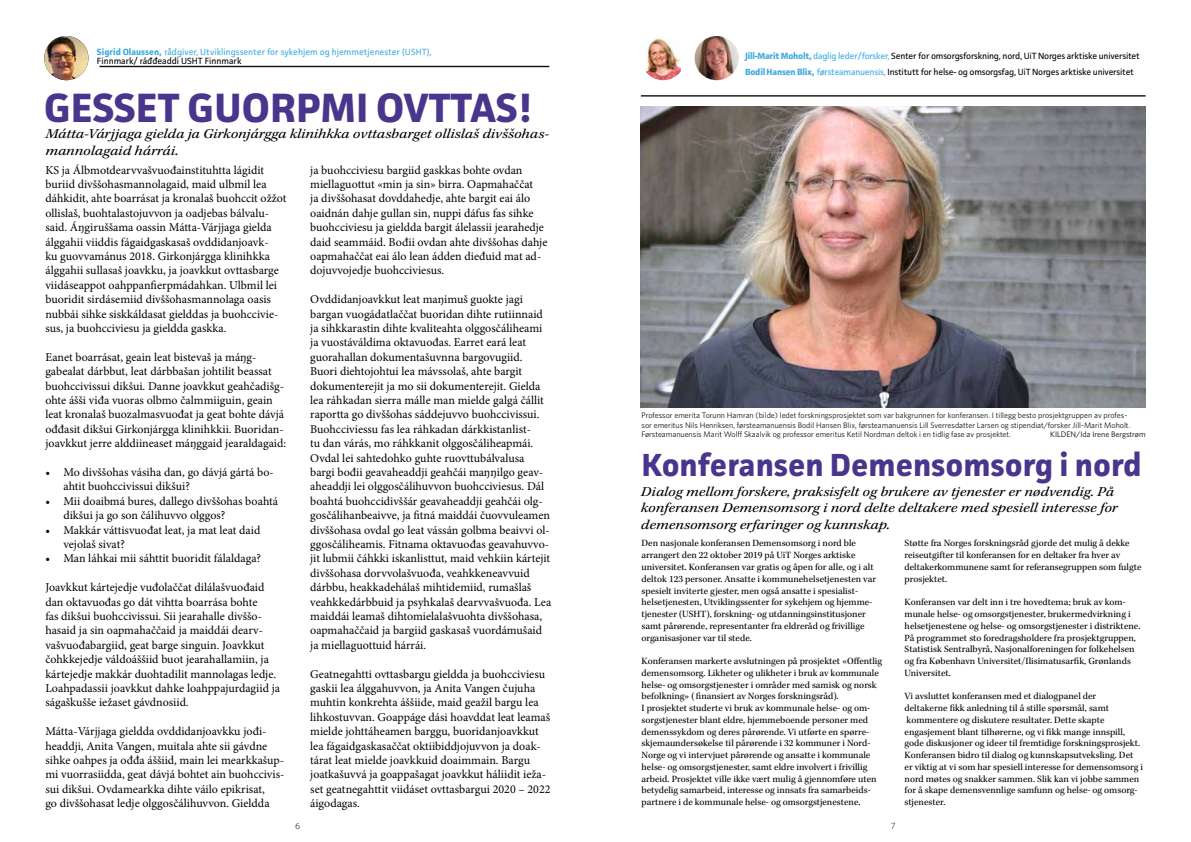
<style>
.page{position:relative;width:1191px;height:842px;background:#fff}
.page>*{position:absolute;margin:0;border:0;box-sizing:border-box;transform-origin:0 0}
.t1{font:700 41px "Facit";color:#49368c}
.t2{font:700 32px "Facit";color:#49368c}
.t3{font:italic 14px/16.8px "Kepler Std";color:#000;scale:1.15 1}
.t4{font:12px/14.4px "Minion Pro";color:#000}
.t5{font:9.8px/11.8px "Kepler Std";color:#000}
.t6{font:9px/16px "Facit";letter-spacing:-.02em;color:#000}
.t7{font:9px/9px "Facit";color:#3daae1}
.t8{font:300 9px "Whitney";color:#000}
.t9{font:8px/9.6px "Whitney";color:#12110c}
.t10{font:8px "Whitney";color:#000}
.s1{font-weight:700}
.s2{color:#000}
.s3{font-weight:700;color:#3daae1}
.s4{color:#3daae1}
</style>
<div class="page">
<img style="left:641px;top:107px;width:504px;height:300px">
<img style="left:44px;top:36px;width:44px;height:44px;border-radius:22px">
<hr style="left:99px;top:66px;width:450px;height:1px;background:#12110c">
<img style="left:645px;top:37px;width:36px;height:43px">
<img style="left:694px;top:36px;width:45px;height:44px;border-radius:22px">
<hr style="left:641px;top:95px;width:504px;height:2px;background:#12110c">
<p class="t7" style="left:97px;top:47px;width:336px"><span class="s1">Sigrid Olaussen,</span> rådgiver, Utviklingssenter for sykehjem og hjemmetjenester (USHT),<br><span class="s2">Finnmark/ ráđđeaddi USHT Finnmark</span></p>
<p class="t6" style="left:745px;top:47px;width:396px"><span class="s3">Jill-Marit Moholt,</span> <span class="s4">daglig leder/forsker,</span> Senter for omsorgsforskning, nord, UiT Norges arktiske universitet<br><span class="s3">Bodil Hansen Blix,</span> <span class="s4">førsteamanuensis,</span> Institutt for helse- og omsorgsfag, UiT Norges arktiske universitet</p>
<h1 class="t1" style="left:44px;top:82px;width:489px">GESSET GUORPMI OVTTAS!</h1>
<p class="t3" style="left:45px;top:126px;width:439px">Mátta-Várjjaga gielda ja Girkonjárgga klinihkka ovttasbarget ollislaš divššohas&shy;mannolagaid hárrái.</p>
<p class="t4" style="left:45px;top:163px;width:242px">KS ja Álbmotdearvvašvuođainstituhtta lágidit buriid divššohasmannolagaid, maid ulbmil lea dáhkidit, ahte boarrásat ja kronalaš buohccit ožžot ollislaš, buohtalastojuvvon ja oadjebas bálvalu&shy;said. Áŋgiruššama oassin Mátta-Várjjaga gielda álggahii viiddis fágaidgaskasaš ovddidanjoavk-<br>ku guovvamánus 2018. Girkonjárgga klinihkka álggahii sullasaš joavkku, ja joavkkut ovttasbarge viidáseappot oahppanfierpmádahkan. Ulbmil lei buoridit sirdásemiid divššohasmannolaga oasis nubbái sihke siskkáldasat gielddas ja buohccivie&shy;sus, ja buohcciviesu ja gieldda gaskka.</p>
<p class="t4" style="left:45px;top:350px;width:242px">Eanet boarrásat, geain leat bistevaš ja máŋg&shy;gabealat dárbbut, leat dárbbašan johtilit beassat buohccivissui dikšui. Danne joavkkut geahčadišg&shy;ohte ášši viđa vuoras olbmo čalmmiiguin, geain leat kronalaš buozalmasvuođat ja geat bohte dávjá ođđasit dikšui Girkonjárgga klinihkkii. Buoridan&shy;joavkkut jerre alddiineaset máŋggaid jearaldagaid:</p>
<p class="t4" style="left:63px;top:465px;width:212px;text-indent:-18px">• Mo divššohas vásiha dan, go dávjá gártá bo&shy;ahtit buohccivissui dikšui?</p>
<p class="t4" style="left:63px;top:494px;width:216px;text-indent:-18px">• Mii doaibmá bures, dallego divššohas boahtá dikšui ja go son čálihuvvo olggos?</p>
<p class="t4" style="left:63px;top:523px;width:198px;text-indent:-18px">• Makkár váttisvuođat leat, ja mat leat daid vejolaš sivat?</p>
<p class="t4" style="left:45px;top:551px;width:217px">• Man láhkai mii sáhttit buoridit fálaldaga?</p>
<p class="t4" style="left:45px;top:580px;width:236px">Joavkkut kártejedje vuđolaččat dilálašvuođaid dan oktavuođas go dát vihtta boarrása bohte<br>fas dikšui buohccivissui. Sii jearahalle divššo&shy;hasaid ja sin oapmahaččaid ja maiddái dearv&shy;vašvuođabargiid, geat barge singuin. Joavkkut čohkkejedje váldoáššiid buot jearahallamiin, ja kártejedje makkár duohtadilit mannolagas ledje.<br>Loahpadassii joavkkut dahke loahppajurdagiid ja ságaškušše iežaset gávdnosiid.</p>
<p class="t4" style="left:45px;top:724px;width:240px">Mátta-Várjjaga gieldda ovddidanjoavkku jođi&shy;headdji, Anita Vangen, muitala ahte sii gávdne sihke oahpes ja ođđa áššiid, main lei mearkkašup&shy;mi vuorrasiidda, geat dávjá bohtet ain buohccivis&shy;sui dikšui. Ovdamearkka dihte váilo epikrisat,<br>go divššohasat ledje olggosčálihuvvon. Gieldda</p>
<p class="t4" style="left:310px;top:163px;width:239px">ja buohcciviesu bargiid gaskkas bohte ovdan miellaguottut «min ja sin» birra. Oapmahaččat<br>ja divššohasat dovddahedje, ahte bargit eai álo oaidnán dahje gullan sin, nuppi dáfus fas sihke buohcciviesu ja gieldda bargit álelassii jearahedje daid seammáid. Bođii ovdan ahte divššohas dahje oapmahaččat eai álo lean ádden dieđuid mat ad&shy;dojuvvojedje buohcciviesus.</p>
<p class="t4" style="left:310px;top:292px;width:242px">Ovddidanjoavkkut leat maŋimuš guokte jagi bargan vuogádatlaččat buoridan dihte rutiinnaid ja sihkkarastin dihte kvaliteahta olggosčáliheami ja vuostáváldima oktavuođas. Earret eará leat guorahallan dokumentašuvnna bargovugiid.<br>Buori diehtojohtui lea mávssolaš, ahte bargit dokumenterejit ja mo sii dokumenterejit. Gielda lea ráhkadan sierra málle man mielde galgá čállit raportta go divššohas sáddejuvvo buohccivissui.<br>Buohcciviessu fas lea ráhkadan dárkkistanlist-<br>tu dan várás, mo ráhkkanit olggosčáliheapmái.<br>Ovdal lei sahtedohko guhte ruovttubálvalusa bargi bođii geavaheaddji geahčái maŋŋilgo geav&shy;aheaddji lei olggosčálihuvvon buohcciviesus. Dál boahtá buohccidivššár geavaheaddji geahčái olg&shy;gosčálihanbeaivve, ja fitná maiddái čuovvuleamen divššohasa ovdal go leat vássán golbma beaivvi ol&shy;ggosčáliheamis. Fitnama oktavuođas geavahuvvo&shy;jit lubmii čáhkki iskanlisttut, maid vehkiin kártejit divššohasa dorvvolašvuođa, veahkkeneavvuid dárbbu, heakkadehálaš mihtidemiid, rumašlaš veahkkedárbbuid ja psyhkalaš dearvvašvuođa. Lea maiddái leamaš dihtomielalašvuohta divššohasa, oapmahaččaid ja bargiid gaskasaš vuordámušaid ja miellaguottuid hárrái.</p>
<p class="t4" style="left:310px;top:667px;width:242px">Geatnegahtti ovttasbargu gieldda ja buohcciviesu gaskii lea álggahuvvon, ja Anita Vangen čujuha muhtin konkrehta áššiide, maid geažil bargu lea lihkostuvvan. Goappáge dási hoavddat leat leamaš mielde johttáheamen barggu, buoridanjoavkkut lea fágaidgaskasaččat oktiibiddjojuvvon ja doak&shy;tárat leat mielde joavkkuid doaimmain. Bargu joatkašuvvá ja goappašagat joavkkut háliidit ieža&shy;set geatnegahttit viidáset ovttasbargui 2020 – 2022 áigodagas.</p>
<p class="t9" style="left:641px;top:410px;width:490px">Professor emerita Torunn Hamran (bilde) ledet forskningsprosjektet som var bakgrunnen for konferansen. I tillegg besto prosjektgruppen av profes&shy;sor emeritus Nils Henriksen, førsteamanuensis Bodil Hansen Blix, førsteamanuensis Lill Sverresdatter Larsen og stipendiat/forsker Jill-Marit Moholt.<br>Førsteamanuensis Marit Wolff Skaalvik og professor emeritus Ketil Nordman deltok i en tidlig fase av prosjektet.</p>
<p class="t10" style="left:1050px;top:429px;width:97px">KILDEN/Ida Irene Bergstrøm</p>
<h2 class="t2" style="left:641px;top:445px;width:502px">Konferansen Demensomsorg i nord</h2>
<p class="t3" style="left:641px;top:483px;width:416px">Dialog mellom forskere, praksisfelt og brukere av tjenester er nødvendig. På konferansen Demensomsorg i nord delte deltakere med spesiell interesse for demensomsorg erfaringer og kunnskap.</p>
<p class="t5" style="left:641px;top:538px;width:236px">Den nasjonale konferansen Demensomsorg i nord ble arrangert den 22 oktober 2019 på UiT Norges arktiske universitet. Konferansen var gratis og åpen for alle, og i alt deltok 123 personer. Ansatte i kommunehelsetjenesten var spesielt inviterte gjester, men også ansatte i spesialist&shy;helsetjenesten, Utviklingssenter for sykehjem og hjemme&shy;tjenester (USHT), forskning- og utdanningsinstitusjoner samt pårørende, representanter fra eldreråd og frivillige organisasjoner var til stede.</p>
<p class="t5" style="left:641px;top:655px;width:242px">Konferansen markerte avslutningen på prosjektet «Offentlig demensomsorg. Likheter og ulikheter i bruk av kommunale helse- og omsorgstjenester i områder med samisk og norsk befolkning» ( finansiert av Norges forskningsråd).<br>I prosjektet studerte vi bruk av kommunale helse- og om&shy;sorgstjenester blant eldre, hjemmeboende personer med demenssykdom og deres pårørende. Vi utførte en spørre&shy;skjemaundersøkelse til pårørende i 32 kommuner i Nord-Norge og vi intervjuet pårørende og ansatte i kommunale helse- og omsorgstjenester, samt eldre involvert i frivillig arbeid. Prosjektet ville ikke vært mulig å gjennomføre uten betydelig samarbeid, interesse og innsats fra samarbeids&shy;partnere i de kommunale helse- og omsorgstjenestene.</p>
<p class="t5" style="left:904px;top:538px;width:238px">Støtte fra Norges forskningsråd gjorde det mulig å dekke reiseutgifter til konferansen for en deltaker fra hver av deltakerkommunene samt for referansegruppen som fulgte prosjektet.</p>
<p class="t5" style="left:904px;top:597px;width:237px">Konferansen var delt inn i tre hovedtema; bruk av kom&shy;munale helse- og omsorgstjenester, brukermedvirkning i helsetjenestene og helse- og omsorgstjenester i distriktene.<br>På programmet sto foredragsholdere fra prosjektgruppen, Statistisk Sentralbyrå, Nasjonalforeningen for folkehelsen og fra København Universitet/Ilisimatusarfik, Grønlands Universitet.</p>
<p class="t5" style="left:904px;top:691px;width:240px">Vi avsluttet konferansen med et dialogpanel der<br>deltakerne fikk anledning til å stille spørsmål, samt kommentere og diskutere resultater. Dette skapte engasjement blant tilhørerne, og vi fikk mange innspill, gode diskusjoner og ideer til fremtidige forskningsprosjekt.<br>Konferansen bidro til dialog og kunnskapsutveksling. Det er viktig at vi som har spesiell interesse for demensomsorg i nord møtes og snakker sammen. Slik kan vi jobbe sammen for å skape demensvennlige samfunn og helse- og omsorg&shy;stjenester.</p>
<p class="t8" style="left:295px;top:820px;width:7px">6</p>
<p class="t8" style="left:891px;top:820px;width:6px">7</p>
</div>
